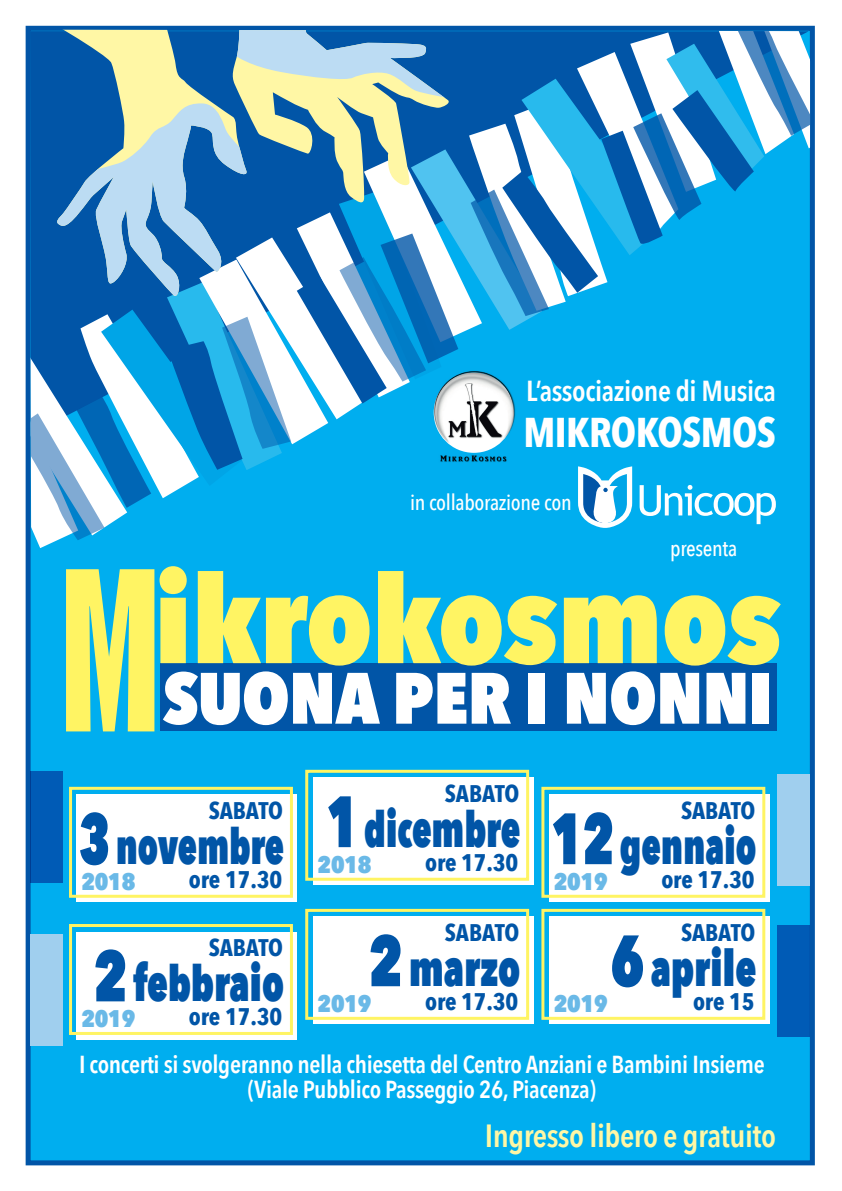
<style>
.page{position:relative;width:842px;height:1191px;background:#fff}
.page>*{position:absolute;margin:0;border:0;box-sizing:border-box;transform-origin:0 0}
.t1{font:800 121.8px "Avenir Next Condensed";letter-spacing:-.005em;color:#fff463}
.t2{font:800 71.7px "Avenir Next Condensed";letter-spacing:-.005em;color:#fff}
.t3{font:800 50px "Avenir Next Condensed";letter-spacing:-.005em;color:#0155a7;scale:.84 1}
.t4{font:800 50px "Avenir Next Condensed";letter-spacing:-.005em;color:#0155a7;scale:.77 1}
.t5{font:800 50px "Avenir Next Condensed";letter-spacing:-.005em;color:#0155a7;scale:.79 1}
.t6{font:800 50px "Avenir Next Condensed";letter-spacing:-.005em;color:#0155a7;scale:.78 1}
.t7{font:700 41.5px "Avenir Next Condensed";letter-spacing:-.015em;color:#fff}
.t8{font:600 32px "Avenir Next Condensed";letter-spacing:-.015em;color:#fff7a5}
.t9{font:600 28.9px "Avenir Next Condensed";letter-spacing:-.015em;color:#fff}
.t10{font:600 24.5px/25px "Avenir Next Condensed";letter-spacing:-.015em;color:#fff;text-align:center}
.t11{font:700 24px "Avenir Next Condensed";letter-spacing:-.005em;color:#0155a7}
.t12{font:800 24px "Avenir Next Condensed";letter-spacing:-.005em;color:#6ab9e7}
.t13{font:500 22px "Avenir Next Condensed";letter-spacing:-.015em;color:#fff}
.s1{font-size:71.7px}
</style>
<div class="page">
<div style="left:26px;top:26px;width:789px;height:1139px;background:#00aeef;border:5px solid #0155a7"></div>
<div style="left:76px;top:794px;width:221px;height:108px;background:#fff"></div>
<div style="left:313px;top:777px;width:220px;height:108px;background:#fff"></div>
<div style="left:549px;top:794px;width:221px;height:108px;background:#fff"></div>
<div style="left:76px;top:931px;width:221px;height:108px;background:#fff"></div>
<div style="left:313px;top:916px;width:220px;height:108px;background:#fff"></div>
<div style="left:549px;top:916px;width:221px;height:108px;background:#fff"></div>
<svg style="left:30px;top:30px;width:780px;height:518px"></svg>
<div style="left:161px;top:663px;width:616px;height:68px;background:#0155a7"></div>
<svg style="left:66px;top:569px;width:88px;height:162px"></svg>
<div style="left:69px;top:787px;width:224px;height:110px;border:3px solid #fff463"></div>
<div style="left:305px;top:770px;width:224px;height:110px;border:3px solid #fff463"></div>
<div style="left:541px;top:787px;width:224px;height:110px;border:3px solid #fff463"></div>
<div style="left:69px;top:924px;width:224px;height:111px;border:3px solid #fff463"></div>
<div style="left:305px;top:909px;width:224px;height:110px;border:3px solid #fff463"></div>
<div style="left:541px;top:909px;width:224px;height:110px;border:3px solid #fff463"></div>
<div style="left:31px;top:771px;width:32px;height:112px;background:#005bb6"></div>
<div style="left:31px;top:934px;width:32px;height:111px;background:#a0cfee"></div>
<div style="left:778px;top:773px;width:32px;height:112px;background:#a0cfee"></div>
<div style="left:777px;top:925px;width:32px;height:112px;background:#005bb6"></div>
<img style="left:431px;top:368px;width:86px;height:97px">
<p class="t9" style="left:526px;top:366px;width:251px">L’associazione di Musica</p>
<h3 class="t7" style="left:523px;top:406px;width:254px">MIKROKOSMOS</h3>
<p class="t13" style="left:410px;top:488px;width:163px">in collaborazione con</p>
<p class="t13" style="left:670px;top:534px;width:69px">presenta</p>
<h1 class="t1" style="left:154px;top:544px;width:629px">ikrokosmos</h1>
<h2 class="t2" style="left:163px;top:653px;width:611px">SUONA PER I NONNI</h2>
<p class="t11" style="left:209px;top:796px;width:76px">SABATO</p>
<h3 class="t4" style="left:79px;top:815px;width:268px"><span class="s1">3</span> novembre</h3>
<p class="t12" style="left:81px;top:866px;width:56px">2018</p>
<p class="t11" style="left:189px;top:865px;width:95px">ore 17.30</p>
<p class="t11" style="left:209px;top:933px;width:76px">SABATO</p>
<h3 class="t3" style="left:94px;top:952px;width:228px"><span class="s1">2</span>febbraio</h3>
<p class="t12" style="left:81px;top:1004px;width:56px">2019</p>
<p class="t11" style="left:189px;top:1002px;width:95px">ore 17.30</p>
<p class="t11" style="left:445px;top:779px;width:76px">SABATO</p>
<h3 class="t5" style="left:327px;top:798px;width:247px"><span class="s1">1</span>dicembre</h3>
<p class="t12" style="left:318px;top:849px;width:56px">2018</p>
<p class="t11" style="left:425px;top:848px;width:95px">ore 17.30</p>
<p class="t11" style="left:445px;top:918px;width:76px">SABATO</p>
<h3 class="t3" style="left:369px;top:937px;width:182px"><span class="s1">2</span> marzo</h3>
<p class="t12" style="left:318px;top:988px;width:56px">2019</p>
<p class="t11" style="left:425px;top:987px;width:95px">ore 17.30</p>
<p class="t11" style="left:681px;top:796px;width:76px">SABATO</p>
<h3 class="t6" style="left:551px;top:815px;width:264px"><span class="s1">12</span>gennaio</h3>
<p class="t12" style="left:554px;top:866px;width:56px">2019</p>
<p class="t11" style="left:661px;top:865px;width:95px">ore 17.30</p>
<p class="t11" style="left:681px;top:918px;width:76px">SABATO</p>
<h3 class="t3" style="left:611px;top:937px;width:175px"><span class="s1">6</span>aprile</h3>
<p class="t12" style="left:554px;top:988px;width:56px">2019</p>
<p class="t11" style="left:693px;top:987px;width:63px">ore 15</p>
<p class="t10" style="left:79px;top:1051px;width:687px">I concerti si svolgeranno nella chiesetta del Centro Anziani e Bambini Insieme (Viale Pubblico Passeggio 26, Piacenza)</p>
<h3 class="t8" style="left:485px;top:1107px;width:293px">Ingresso libero e gratuito</h3>
</div>
